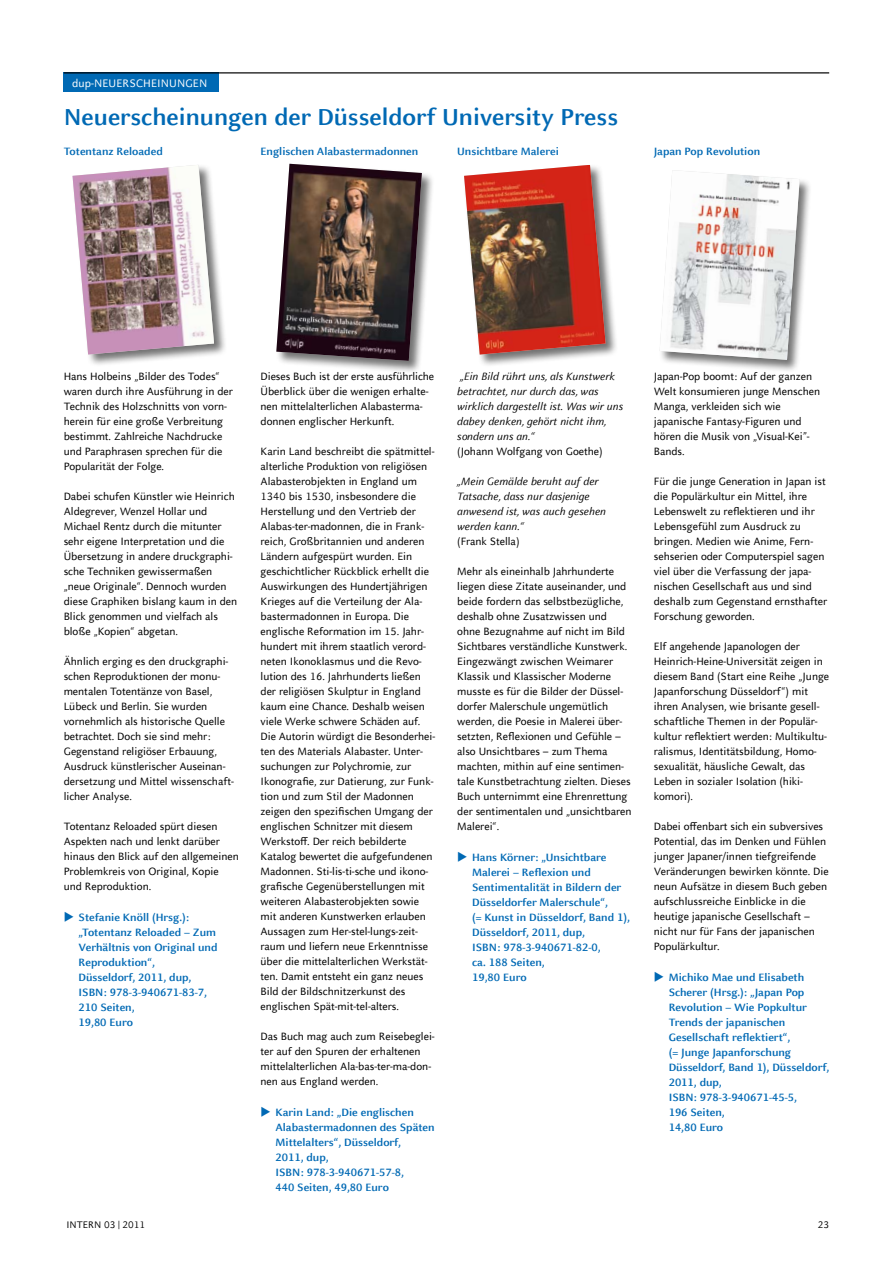
<style>
.page{position:relative;width:893px;height:1263px;background:#fff}
.page>*{position:absolute;margin:0;border:0;box-sizing:border-box;transform-origin:0 0}
.t1{font:700 25.5px "Celeste Sans Offc Pro";color:#0069b4}
.t2{font:12px "Celeste Sans Offc Pro";color:#fff}
.t3{font:11.7px/15px "Celeste Sans Offc Pro";color:#000}
.t4{font:700 11.7px/15px "Celeste Sans Offc Pro";color:#0069b4}
.t5{font:italic 11.7px/15px "Celeste Sans Offc Pro";color:#000}
.t6{font:10.5px "Celeste Sans Offc Pro";color:#000}
</style>
<div class="page">
<div style="left:64px;top:72px;width:155px;height:20px;background:#0069b4"></div>
<hr style="left:64px;top:72px;width:765px;height:1px;background:#000">
<div style="left:72px;top:164px;width:155px;height:203px;background:#000;opacity:.55"></div>
<img style="left:73px;top:165px;width:141px;height:189px">
<div style="left:275px;top:163px;width:160px;height:211px;background:#000;opacity:.55"></div>
<img style="left:276px;top:164px;width:146px;height:197px">
<div style="left:463px;top:164px;width:155px;height:204px;background:#000;opacity:.55"></div>
<img style="left:464px;top:165px;width:142px;height:190px">
<div style="left:659px;top:169px;width:154px;height:203px;background:#000;opacity:.55"></div>
<img style="left:660px;top:170px;width:140px;height:190px">
<p class="t2" style="left:72px;top:75px;width:39px">dup-Neuerscheinungen</p>
<h1 class="t1" style="left:64px;top:101px;width:556px">Neuerscheinungen der Düsseldorf University Press</h1>
<p class="t4" style="left:64px;top:143px;width:101px">Totentanz Reloaded</p>
<p class="t4" style="left:261px;top:143px;width:159px">Englischen Alabastermadonnen</p>
<p class="t4" style="left:457px;top:143px;width:103px">Unsichtbare Malerei</p>
<p class="t4" style="left:654px;top:143px;width:108px">Japan Pop Revolution</p>
<p class="t3" style="left:64px;top:368px;width:171px">Hans Holbeins „Bilder des Todes“ waren durch ihre Ausführung in der<br>Technik des Holzschnitts von vorn&shy;herein für eine große Verbreitung bestimmt. Zahlreiche Nachdrucke und Paraphrasen sprechen für die<br>Popularität der Folge.</p>
<p class="t3" style="left:64px;top:488px;width:175px">Dabei schufen Künstler wie Heinrich<br>Aldegrever, Wenzel Hollar und<br>Michael Rentz durch die mitunter sehr eigene Interpretation und die<br>Übersetzung in andere druckgraphi&shy;sche Techniken gewissermaßen „neue Originale“. Dennoch wurden diese Graphiken bislang kaum in den<br>Blick genommen und vielfach als bloße „Kopien“ abgetan.</p>
<p class="t3" style="left:64px;top:653px;width:172px">Ähnlich erging es den druckgraphi&shy;schen Reproduktionen der monu&shy;mentalen Totentänze von Basel,<br>Lübeck und Berlin. Sie wurden vornehmlich als historische Quelle betrachtet. Doch sie sind mehr:<br>Gegenstand religiöser Erbauung,<br>Ausdruck künstlerischer Auseinan&shy;dersetzung und Mittel wissenschaft&shy;licher Analyse.</p>
<p class="t3" style="left:64px;top:818px;width:177px">Totentanz Reloaded spürt diesen<br>Aspekten nach und lenkt darüber hinaus den Blick auf den allgemeinen<br>Problemkreis von Original, Kopie und Reproduktion.</p>
<p class="t4" style="left:79px;top:909px;width:140px;text-indent:-15px">◆ Stefanie Knöll (Hrsg.): „Totentanz Reloaded – Zum<br>Verhältnis von Original und<br>Reproduktion“,<br>Düsseldorf, 2011, dup,<br>ISBN: 978-3-940671-83-7,<br>210 Seiten,<br>19,80 Euro</p>
<p class="t3" style="left:261px;top:368px;width:175px">Dieses Buch ist der erste ausführliche Überblick über die wenigen erhalte&shy;nen mittelalterlichen Alabasterma&shy;donnen englischer Herkunft.</p>
<p class="t3" style="left:261px;top:443px;width:176px">Karin Land beschreibt die spätmittel&shy;alterliche Produktion von religiösen Alabasterobjekten in England um 1340 bis 1530, insbesondere die Herstellung und den Vertrieb der Alabas-ter-madonnen, die in Frank&shy;reich, Großbritannien und anderen Ländern aufgespürt wurden. Ein geschichtlicher Rückblick erhellt die Auswirkungen des Hundertjährigen Krieges auf die Verteilung der Ala&shy;bastermadonnen in Europa. Die englische Reformation im 15. Jahr&shy;hundert mit ihrem staatlich verord&shy;neten Ikonoklasmus und die Revo&shy;lution des 16. Jahrhunderts ließen der religiösen Skulptur in England kaum eine Chance. Deshalb weisen viele Werke schwere Schäden auf.<br>Die Autorin würdigt die Besonderhei&shy;ten des Materials Alabaster. Unter&shy;suchungen zur Polychromie, zur Ikonografie, zur Datierung, zur Funk&shy;tion und zum Stil der Madonnen zeigen den spezifischen Umgang der englischen Schnitzer mit diesem Werkstoff. Der reich bebilderte Katalog bewertet die aufgefundenen Madonnen. Sti-lis-ti-sche und ikono&shy;grafische Gegenüberstellungen mit weiteren Alabasterobjekten sowie mit anderen Kunstwerken erlauben Aussagen zum Her-stel-lungs-zeit&shy;raum und liefern neue Erkenntnisse über die mittelalterlichen Werkstät&shy;ten. Damit entsteht ein ganz neues Bild der Bildschnitzerkunst des englischen Spät-mit-tel-alters.</p>
<p class="t3" style="left:261px;top:1028px;width:176px">Das Buch mag auch zum Reisebeglei&shy;ter auf den Spuren der erhaltenen mittelalterlichen Ala-bas-ter-ma-don&shy;nen aus England werden.</p>
<p class="t4" style="left:275px;top:1104px;width:161px;text-indent:-15px">◆ Karin Land: „Die englischen<br>Alabastermadonnen des Späten<br>Mittelalters“, Düsseldorf,<br>2011, dup,<br>ISBN: 978-3-940671-57-8,<br>440 Seiten, 49,80 Euro</p>
<p class="t5" style="left:457px;top:368px;width:167px">„Ein Bild rührt uns, als Kunstwerk betrachtet, nur durch das, was wirklich dargestellt ist. Was wir uns dabey denken, gehört nicht ihm, sondern uns an.“</p>
<p class="t3" style="left:457px;top:443px;width:147px">(Johann Wolfgang von Goethe)</p>
<p class="t5" style="left:457px;top:473px;width:150px">„Mein Gemälde beruht auf der<br>Tatsache, dass nur dasjenige anwesend ist, was auch gesehen werden kann.“</p>
<p class="t3" style="left:457px;top:533px;width:64px">(Frank Stella)</p>
<p class="t3" style="left:457px;top:563px;width:176px">Mehr als eineinhalb Jahrhunderte liegen diese Zitate auseinander, und beide fordern das selbstbezügliche, deshalb ohne Zusatzwissen und ohne Bezugnahme auf nicht im Bild Sichtbares verständliche Kunstwerk.<br>Eingezwängt zwischen Weimarer Klassik und Klassischer Moderne musste es für die Bilder der Düssel&shy;dorfer Malerschule ungemütlich werden, die Poesie in Malerei über&shy;setzten, Reflexionen und Gefühle – also Unsichtbares – zum Thema machten, mithin auf eine sentimen&shy;tale Kunstbetrachtung zielten. Dieses Buch unternimmt eine Ehrenrettung der sentimentalen und „unsichtbaren Malerei“.</p>
<p class="t4" style="left:472px;top:849px;width:159px;text-indent:-15px">◆ Hans Körner: „Unsichtbare<br>Malerei – Reflexion und<br>Sentimentalität in Bildern der<br>Düsseldorfer Malerschule“,<br>(= Kunst in Düsseldorf, Band 1),<br>Düsseldorf, 2011, dup,<br>ISBN: 978-3-940671-82-0,<br>ca. 188 Seiten,<br>19,80 Euro</p>
<p class="t3" style="left:654px;top:368px;width:168px">Japan-Pop boomt: Auf der ganzen<br>Welt konsumieren junge Menschen<br>Manga, verkleiden sich wie japanische Fantasy-Figuren und hören die Musik von „Visual-Kei”-<br>Bands.</p>
<p class="t3" style="left:654px;top:473px;width:175px">Für die junge Generation in Japan ist die Populärkultur ein Mittel, ihre Lebenswelt zu reflektieren und ihr Lebensgefühl zum Ausdruck zu bringen. Medien wie Anime, Fern&shy;sehserien oder Computerspiel sagen viel über die Verfassung der japa&shy;nischen Gesellschaft aus und sind deshalb zum Gegenstand ernsthafter Forschung geworden.</p>
<p class="t3" style="left:654px;top:638px;width:177px">Elf angehende Japanologen der Heinrich-Heine-Universität zeigen in diesem Band (Start eine Reihe „Junge Japanforschung Düsseldorf“) mit ihren Analysen, wie brisante gesell&shy;schaftliche Themen in der Populär&shy;kultur reflektiert werden: Multikultu&shy;ralismus, Identitätsbildung, Homo&shy;sexualität, häusliche Gewalt, das Leben in sozialer Isolation (hiki&shy;komori).</p>
<p class="t3" style="left:654px;top:818px;width:176px">Dabei offenbart sich ein subversives Potential, das im Denken und Fühlen junger Japaner/innen tiefgreifende Veränderungen bewirken könnte. Die neun Aufsätze in diesem Buch geben aufschlussreiche Einblicke in die heutige japanische Gesellschaft – nicht nur für Fans der japanischen Populärkultur.</p>
<p class="t4" style="left:669px;top:969px;width:162px;text-indent:-15px">◆ Michiko Mae und Elisabeth<br>Scherer (Hrsg.): „Japan Pop<br>Revolution – Wie Popkultur<br>Trends der japanischen<br>Gesellschaft reflektiert“,<br>(= Junge Japanforschung<br>Düsseldorf, Band 1), Düsseldorf,<br>2011, dup,<br>ISBN: 978-3-940671-45-5,<br>196 Seiten,<br>14,80 Euro</p>
<p class="t6" style="left:66px;top:1218px;width:80px">INTERN 03 | 2011</p>
<p class="t6" style="left:818px;top:1218px;width:13px">23</p>
</div>
